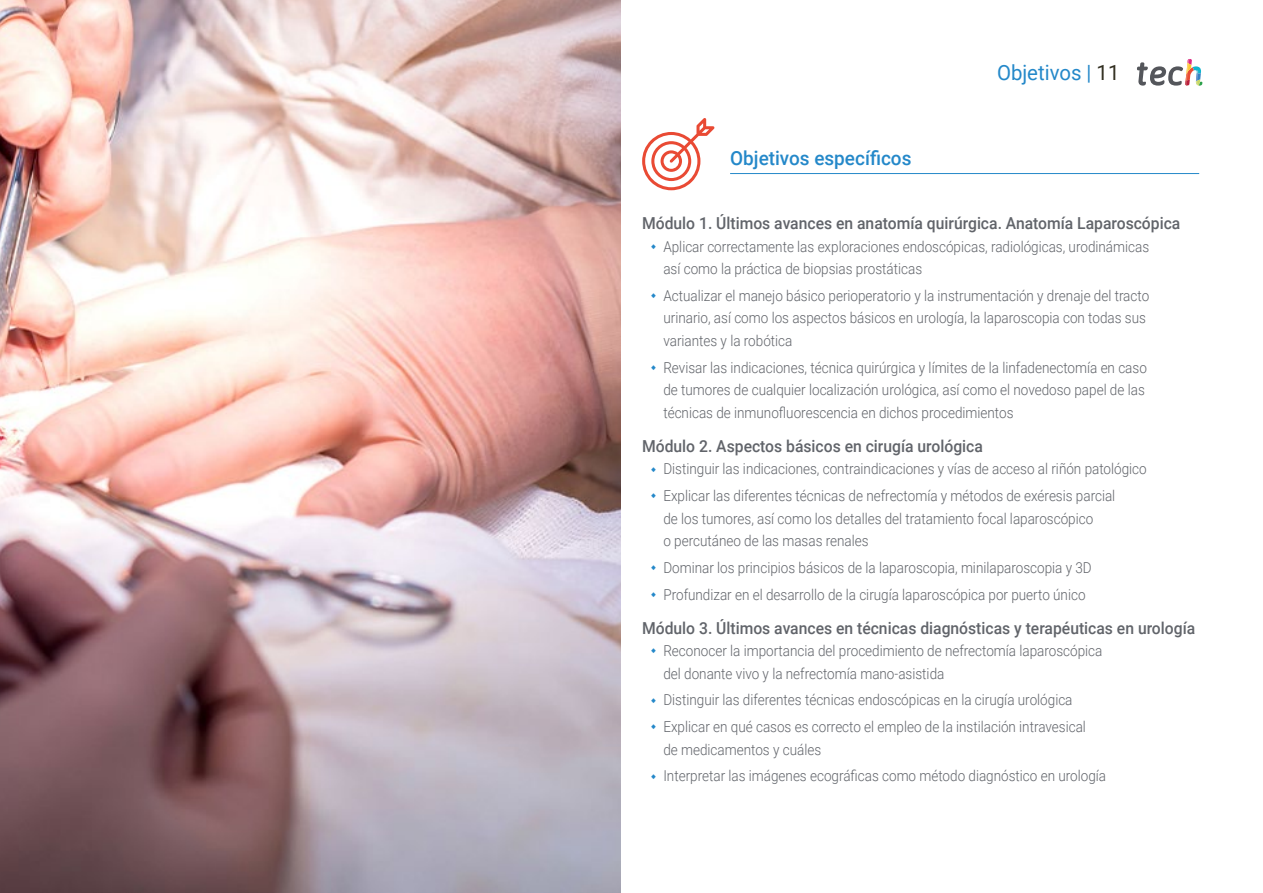
<style>
.page{position:relative;width:1263px;height:893px;background:#fff}
.page>*{position:absolute;margin:0;border:0;box-sizing:border-box;transform-origin:0 0}
.t1{font:21px "Roboto";color:#2488c9}
.t2{font:500 19.5px "Roboto";color:#2488c9}
.t3{font:500 16.5px "Roboto";color:#61646a;scale:.95 1}
.t4{font:300 15px/22.5px "Roboto";color:#61646a;scale:.9 1}
.s1{color:#312e20}
</style>
<div class="page">
<hr style="left:730px;top:173px;width:469px;height:1px;background:#2488c9">
<svg style="left:642px;top:118px;width:72px;height:72px"></svg>
<img style="left:0;top:0;width:621px;height:893px">
<svg style="left:1137px;top:59px;width:65px;height:27px"></svg>
<h2 class="t2" style="left:730px;top:144px;width:183px">Objetivos específicos</h2>
<h1 class="t1" style="left:997px;top:57px;width:124px">Objetivos | <span class="s1">11</span></h1>
<p class="t3" style="left:642px;top:212px;width:568px">Módulo 1. Últimos avances en anatomía quirúrgica. Anatomía Laparoscópica</p>
<p class="t4" style="left:663px;top:234px;width:541px">Aplicar correctamente las exploraciones endoscópicas, radiológicas, urodinámicas así como la práctica de biopsias prostáticas</p>
<p class="t4" style="left:663px;top:284px;width:541px">Actualizar el manejo básico perioperatorio y la instrumentación y drenaje del tracto urinario, así como los aspectos básicos en urología, la laparoscopia con todas sus variantes y la robótica</p>
<p class="t4" style="left:663px;top:355px;width:539px">Revisar las indicaciones, técnica quirúrgica y límites de la linfadenectomía en caso de tumores de cualquier localización urológica, así como el novedoso papel de las técnicas de inmunofluorescencia en dichos procedimientos</p>
<p class="t3" style="left:642px;top:434px;width:360px">Módulo 2. Aspectos básicos en cirugía urológica</p>
<p class="t4" style="left:663px;top:455px;width:539px;line-height:26.7px">Distinguir las indicaciones, contraindicaciones y vías de acceso al riñón patológico<br>Explicar las diferentes técnicas de nefrectomía y métodos de exéresis parcial</p>
<p class="t4" style="left:663px;top:506px;width:479px">de los tumores, así como los detalles del tratamiento focal laparoscópico o percutáneo de las masas renales</p>
<p class="t4" style="left:663px;top:554px;width:477px;line-height:26.7px">Dominar los principios básicos de la laparoscopia, minilaparoscopia y 3D<br>Profundizar en el desarrollo de la cirugía laparoscópica por puerto único</p>
<p class="t3" style="left:642px;top:616px;width:584px">Módulo 3. Últimos avances en técnicas diagnósticas y terapéuticas en urología</p>
<p class="t4" style="left:663px;top:639px;width:489px">Reconocer la importancia del procedimiento de nefrectomía laparoscópica del donante vivo y la nefrectomía mano-asistida</p>
<p class="t4" style="left:663px;top:686px;width:471px;line-height:26.7px">Distinguir las diferentes técnicas endoscópicas en la cirugía urológica<br>Explicar en qué casos es correcto el empleo de la instilación intravesical</p>
<p class="t4" style="left:663px;top:735px;width:493px;line-height:26.7px">de medicamentos y cuáles<br>Interpretar las imágenes ecográficas como método diagnóstico en urología</p>
</div>
